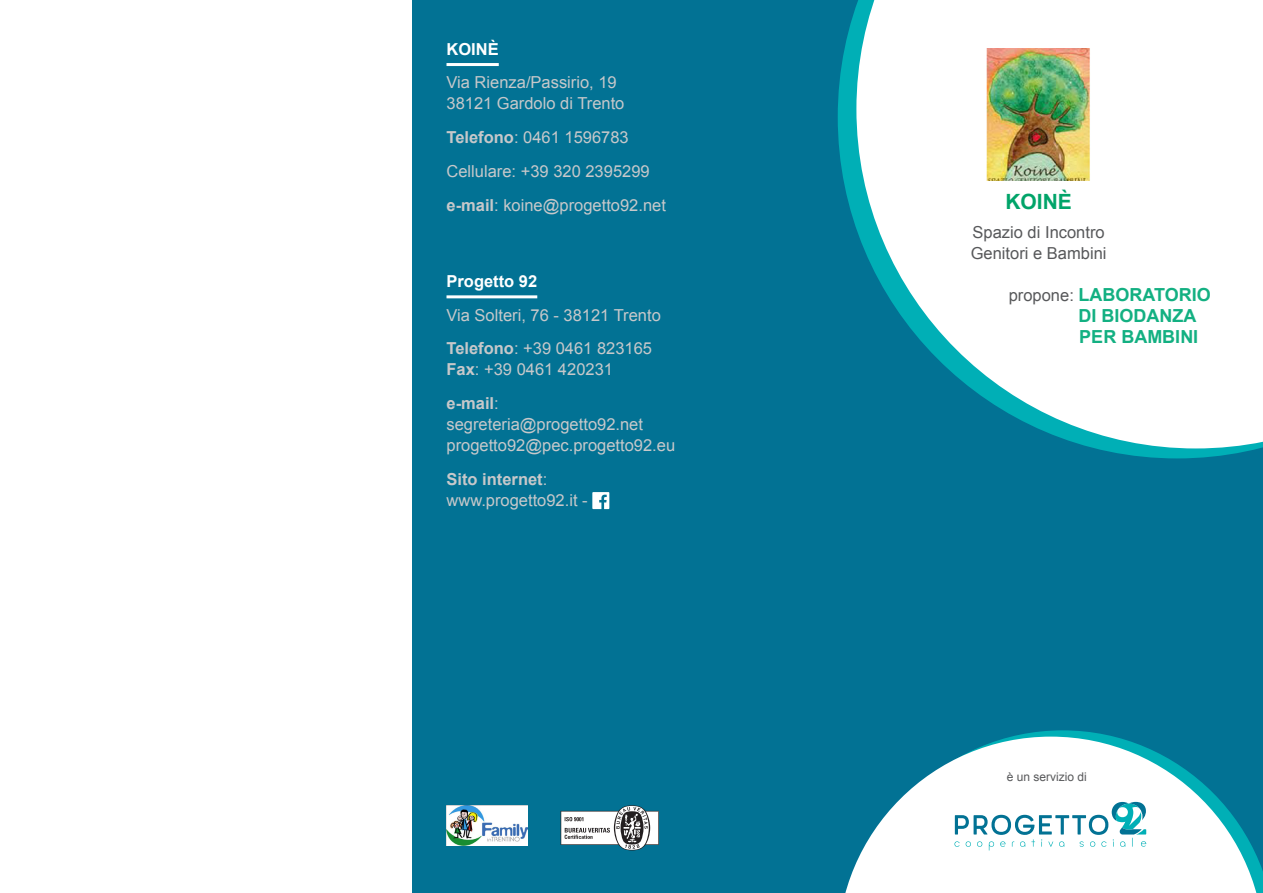
<style>
.page{position:relative;width:1263px;height:893px;background:#fff}
.page>*{position:absolute;margin:0;border:0;box-sizing:border-box;transform-origin:0 0}
.nome_centro_famiglie{font:700 21px "Arial";color:#00a469}
.sottotitolo_nome_cen{font:700 18px "Arial";color:#13b082}
.testi_retro{font:16.5px/21px "Arial";color:#c7c8ca}
.sottotitolo_nome_cen-2{font:16.5px "Arial";color:#57585a}
.titoletti_sezioni_re{font:700 16.5px "Arial";color:#fff}
.testi{font:12px "Arial";color:#57585a}
.s1{font-weight:700}
.s2{font-weight:400;font-size:16.5px;color:#57585a}
</style>
<div class="page">
<div style="left:412px;top:0;width:851px;height:893px;background:#027294"></div>
<svg style="left:838px;top:7px;width:422px;height:451px"></svg>
<svg style="left:856px;top:0;width:407px;height:448px;background:#d8ecf0"></svg>
<svg style="left:1011px;top:730px;width:104px;height:7px"></svg>
<svg style="left:845px;top:737px;width:418px;height:156px;fill:#fff"></svg>
<svg style="left:954px;top:802px;width:192px;height:48px;background:#cbe5ea"></svg>
<img style="left:986px;top:48px;width:105px;height:132px">
<svg style="left:561px;top:805px;width:98px;height:45px"></svg>
<img style="left:446px;top:806px;width:82px;height:40px">
<hr style="left:446px;top:63px;width:53px;height:3px;background:#fff">
<hr style="left:446px;top:295px;width:91px;height:3px;background:#fff">
<svg style="left:592px;top:492px;width:17px;height:17px"></svg>
<p class="titoletti_sezioni_re" style="left:446px;top:38px;width:54px">KOINÈ</p>
<p class="testi_retro" style="left:446px;top:72px;width:179px">Via Rienza/Passirio, 19<br>38121 Gardolo di Trento</p>
<p class="testi_retro" style="left:446px;top:127px;width:184px"><span class="s1">Telefono</span>: 0461 1596783</p>
<p class="testi_retro" style="left:446px;top:161px;width:205px">Cellulare: +39 320 2395299</p>
<p class="testi_retro" style="left:446px;top:194px;width:221px"><span class="s1">e-mail</span>: koine@progetto92.net</p>
<p class="titoletti_sezioni_re" style="left:446px;top:270px;width:92px">Progetto 92</p>
<p class="testi_retro" style="left:446px;top:304px;width:216px">Via Solteri, 76 - 38121 Trento</p>
<p class="testi_retro" style="left:446px;top:338px;width:207px"><span class="s1">Telefono</span>: +39 0461 823165<br><span class="s1">Fax</span>: +39 0461 420231</p>
<p class="testi_retro" style="left:446px;top:393px;width:230px"><span class="s1">e-mail</span>: segreteria@progetto92.net progetto92@pec.progetto92.eu</p>
<p class="testi_retro" style="left:446px;top:469px;width:143px"><span class="s1">Sito internet</span>: www.progetto92.it -</p>
<p class="nome_centro_famiglie" style="left:1005px;top:187px;width:68px">KOINÈ</p>
<p class="sottotitolo_nome_cen-2" style="left:973px;top:222px;width:134px">Spazio di Incontro</p>
<p class="sottotitolo_nome_cen-2" style="left:971px;top:243px;width:137px">Genitori e Bambini</p>
<p class="sottotitolo_nome_cen" style="left:1009px;top:283px;width:203px"><span class="s2">propone:</span> LABORATORIO</p>
<p class="sottotitolo_nome_cen" style="left:1078px;top:304px;width:119px">DI BIODANZA</p>
<p class="sottotitolo_nome_cen" style="left:1079px;top:325px;width:120px">PER BAMBINI</p>
<p class="testi" style="left:1007px;top:769px;width:82px">è un servizio di</p>
</div>
